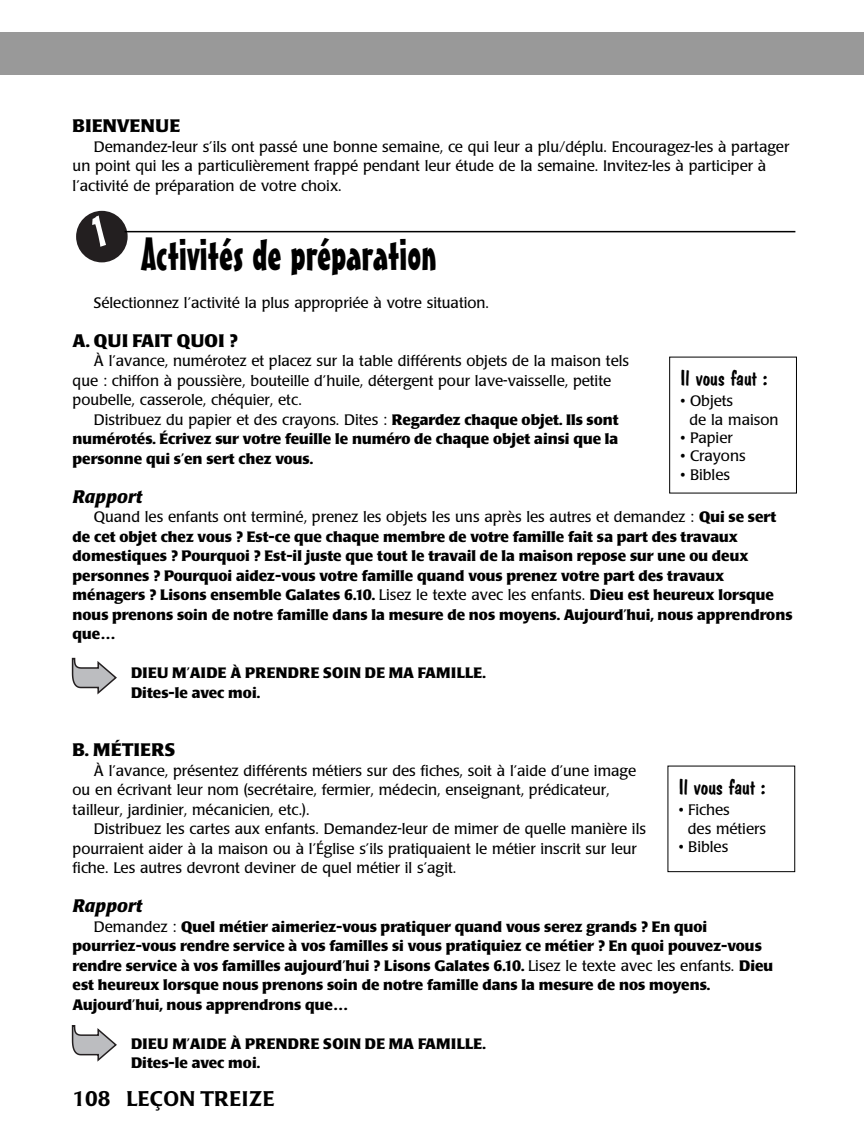
<style>
.page{position:relative;width:864px;height:1148px;background:#fff}
.page>*{position:absolute;margin:0;border:0;box-sizing:border-box;transform-origin:0 0}
.t1{font:45px "Mister Earl BT";color:#000}
.t2{font:21px "Dom Casual D";color:#000;scale:1.05 1}
.t3{font:500 21px "Poppl Laudatio";letter-spacing:.02em;color:#000}
.t4{font:700 18px "Poppl Laudatio";letter-spacing:.02em;color:#000}
.t5{font:italic 700 18px "Poppl Laudatio";color:#000}
.t6{font:700 15px/19.5px "Poppl Laudatio";color:#000}
.t7{font:15px/19.5px "Poppl Laudatio";color:#000}
.t8{font:700 15px/19.5px "Poppl Laudatio";letter-spacing:.02em;color:#000}
.s1{font-weight:400}
</style>
<div class="page">
<hr style="left:125px;top:231px;width:670px;height:1px;background:#000">
<div style="left:0;top:32px;width:864px;height:42px;background:#999"></div>
<div style="left:669px;top:357px;width:128px;height:136px;border:1px solid #000"></div>
<svg style="left:72px;top:658px;width:45px;height:36px"></svg>
<svg style="left:72px;top:1025px;width:45px;height:36px"></svg>
<svg style="left:76px;top:211px;width:52px;height:51px"></svg>
<p class="t4" style="left:73px;top:119px;width:109px">BIENVENUE</p>
<p class="t7" style="left:73px;top:138px;width:718px;text-indent:21px">Demandez-leur s’ils ont passé une bonne semaine, ce qui leur a plu/déplu. Encouragez-les à partager un point qui les a particulièrement frappé pendant leur étude de la semaine. Invitez-les à participer à l’activité de préparation de votre choix.</p>
<h1 class="t1" style="left:141px;top:237px;width:297px">Activités de préparation</h1>
<p class="t7" style="left:94px;top:294px;width:397px">Sélectionnez l’activité la plus appropriée à votre situation.</p>
<p class="t4" style="left:73px;top:333px;width:167px">A. QUI FAIT QUOI ?</p>
<p class="t7" style="left:73px;top:353px;width:558px;text-indent:21px">À l’avance, numérotez et placez sur la table différents objets de la maison tels que : chiffon à poussière, bouteille d’huile, détergent pour lave-vaisselle, petite poubelle, casserole, chéquier, etc.</p>
<p class="t6" style="left:73px;top:411px;width:548px;text-align:justify;text-indent:21px"><span class="s1">Distribuez du papier et des crayons. Dites :</span> Regardez chaque objet. Ils sont numérotés. Écrivez sur votre feuille le numéro de chaque objet ainsi que la personne qui s’en sert chez vous.</p>
<p class="t5" style="left:73px;top:489px;width:71px">Rapport</p>
<p class="t6" style="left:73px;top:509px;width:721px;text-indent:21px"><span class="s1">Quand les enfants ont terminé, prenez les objets les uns après les autres et demandez :</span> Qui se sert de cet objet chez vous ? Est-ce que chaque membre de votre famille fait sa part des travaux domestiques ? Pourquoi ? Est-il juste que tout le travail de la maison repose sur une ou deux personnes ? Pourquoi aidez-vous votre famille quand vous prenez votre part des travaux ménagers ? Lisons ensemble Galates 6.10. <span class="s1">Lisez le texte avec les enfants.</span> Dieu est heureux lorsque nous prenons soin de notre famille dans la mesure de nos moyens. Aujourd’hui, nous apprendrons que…</p>
<p class="t8" style="left:131px;top:665px;width:356px">DIEU M’AIDE À PRENDRE SOIN DE MA FAMILLE.<br>Dites-le avec moi.</p>
<h2 class="t2" style="left:681px;top:366px;width:84px">Il vous faut :</h2>
<p class="t7" style="left:690px;top:393px;width:90px;line-height:18.3px;text-indent:-9px">• Objets<br>de la maison</p>
<p class="t7" style="left:681px;top:429px;width:54px">• Papier</p>
<p class="t7" style="left:681px;top:448px;width:67px">• Crayons</p>
<p class="t7" style="left:681px;top:466px;width:51px">• Bibles</p>
<p class="t4" style="left:73px;top:743px;width:104px">B. MÉTIERS</p>
<p class="t7" style="left:73px;top:762px;width:565px;text-indent:21px">À l’avance, présentez différents métiers sur des fiches, soit à l’aide d’une image ou en écrivant leur nom (secrétaire, fermier, médecin, enseignant, prédicateur, tailleur, jardinier, mécanicien, etc.).</p>
<p class="t7" style="left:73px;top:821px;width:575px;text-indent:21px">Distribuez les cartes aux enfants. Demandez-leur de mimer de quelle manière ils pourraient aider à la maison ou à l’Église s’ils pratiquaient le métier inscrit sur leur fiche. Les autres devront deviner de quel métier il s’agit.</p>
<p class="t5" style="left:73px;top:899px;width:71px">Rapport</p>
<p class="t6" style="left:73px;top:918px;width:702px;text-indent:21px"><span class="s1">Demandez :</span> Quel métier aimeriez-vous pratiquer quand vous serez grands ? En quoi pourriez-vous rendre service à vos familles si vous pratiquiez ce métier ? En quoi pouvez-vous rendre service à vos familles aujourd’hui ? Lisons Galates 6.10. <span class="s1">Lisez le texte avec les enfants.</span> Dieu est heureux lorsque nous prenons soin de notre famille dans la mesure de nos moyens.<br>Aujourd’hui, nous apprendrons que…</p>
<p class="t8" style="left:131px;top:1035px;width:356px">DIEU M’AIDE À PRENDRE SOIN DE MA FAMILLE.<br>Dites-le avec moi.</p>
<h2 class="t2" style="left:679px;top:774px;width:84px">Il vous faut :</h2>
<p class="t7" style="left:688px;top:802px;width:80px;line-height:18.3px;text-indent:-9px">• Fiches<br>des métiers</p>
<p class="t7" style="left:679px;top:838px;width:51px">• Bibles</p>
<h2 class="t3" style="left:73px;top:1090px;width:203px">108 LEÇON TREIZE</h2>
</div>
